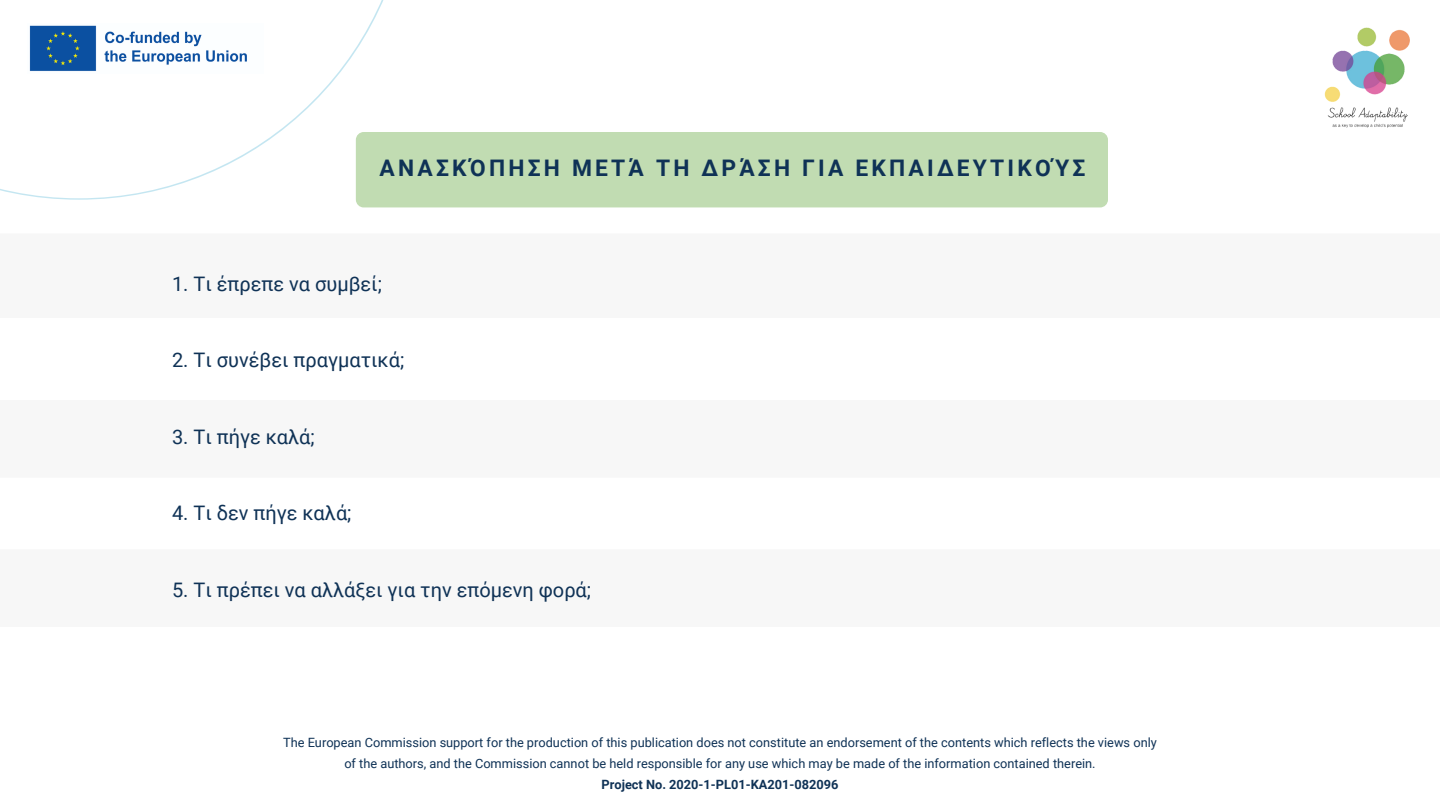
<style>
.page{position:relative;width:1440px;height:810px;background:#fff}
.page>*{position:absolute;margin:0;border:0;box-sizing:border-box;transform-origin:0 0}
.t1{font:700 22.8px "Roboto";letter-spacing:.14em;color:#0f3256}
.t2{font:20px "Roboto";color:#0f3256}
.t3{font:12.8px/21px "Roboto";color:#0f3256;text-align:center}
.t4{font:700 12.8px "Roboto";color:#0f3256}
</style>
<div class="page">
<img style="left:1324px;top:27px;width:86px;height:101px">
<svg style="left:0;top:0;width:384px;height:200px"></svg>
<div style="left:356px;top:132px;width:752px;height:75px;background:#c1dcb2;border-radius:8px"></div>
<p class="t1" style="left:380px;top:155px;width:707px">ΑΝΑΣΚΌΠΗΣΗ ΜΕΤΆ ΤΗ ΔΡΆΣΗ ΓΙΑ ΕΚΠΑΙΔΕΥΤΙΚΟΎΣ</p>
<p class="t2" style="left:172px;top:272px;width:211px">1. Τι έπρεπε να συμβεί;</p>
<p class="t2" style="left:172px;top:349px;width:234px">2. Τι συνέβει πραγματικά;</p>
<p class="t2" style="left:172px;top:425px;width:144px">3. Τι πήγε καλά;</p>
<p class="t2" style="left:172px;top:502px;width:181px">4. Τι δεν πήγε καλά;</p>
<p class="t2" style="left:172px;top:578px;width:421px">5. Τι πρέπει να αλλάξει για την επόμενη φορά;</p>
<p class="t3" style="left:283px;top:732px;width:875px">The European Commission support for the production of this publication does not constitute an endorsement of the contents which reflects the views only of the authors, and the Commission cannot be held responsible for any use which may be made of the information contained therein.</p>
<p class="t4" style="left:602px;top:777px;width:238px">Project No. 2020-1-PL01-KA201-082096</p>
</div>
